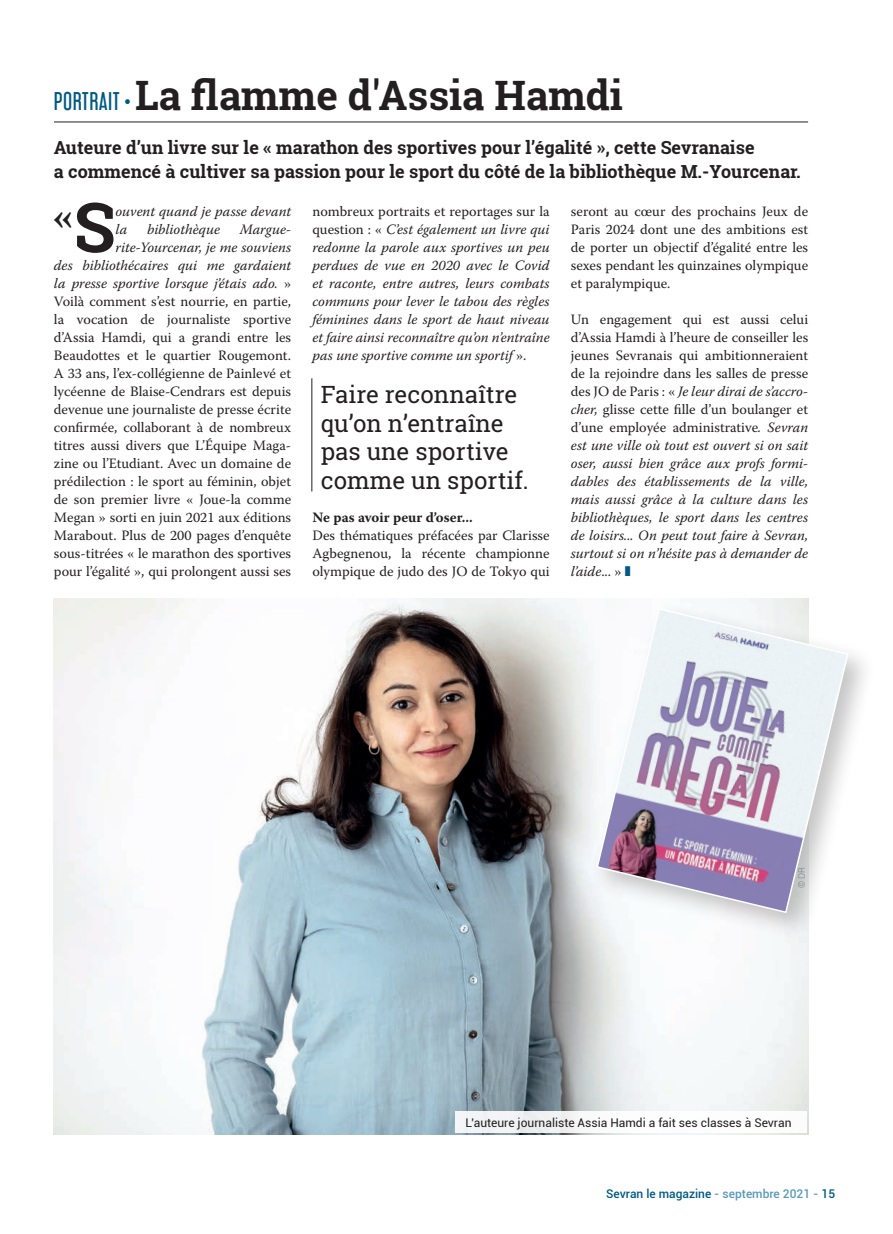
<style>
.page{position:relative;width:893px;height:1234px;background:#fff}
.page>*{position:absolute;margin:0;border:0;box-sizing:border-box;transform-origin:0 0}
.t1{font:700 40.5px "Roboto Slab";color:#231f20}
.t2{font:700 40.2px "Warnock Pro";color:#231f20}
.t3{font:24px/28.5px "Roboto Slab";color:#231f20}
.t4{font:700 18px "Roboto Slab";color:#231f20}
.t5{font:14.25px/18px "Warnock Pro";color:#231f20;text-align:justify}
.t6{font:italic 14.25px/18px "Warnock Pro";color:#231f20;text-align:justify}
.t7{font:700 14.25px "Warnock Pro";letter-spacing:.005em;color:#231f20}
.t8{font:12px "Roboto";color:#231f20}
.t9{font:500 12px "Roboto";color:#005983}
.t10{font:300 9px "Roboto";color:#7a7c7f}
.s1{font-family:"Libel Suit Rg";font-weight:400;font-size:22.5px;color:#005983}
.s2{font-family:"Libel Suit Rg";font-weight:400;font-size:21px;color:#005983}
.s3{font-family:"Roboto Slab";font-size:68.85px}
.s4{font-style:italic}
.s5{font-style:normal}
.s6{color:#5a99bb}
</style>
<div class="page">
<img style="left:54px;top:598px;width:754px;height:536px">
<hr style="left:54px;top:121px;width:754px;height:1px;background:#231f20">
<div style="left:455px;top:1111px;width:351px;height:21px;background:#fff"></div>
<hr style="left:311px;top:378px;width:1px;height:113px;background:#231f20">
<div style="left:590px;top:601px;width:286px;height:339px;background:#231f20;opacity:.26"></div>
<svg style="left:595px;top:607px;width:254px;height:306px"></svg>
<p class="t1" style="left:54px;top:67px;width:570px"><span class="s1">PORTRAIT</span> <span class="s2">•</span> La flamme d'Assia Hamdi</p>
<p class="t4" style="left:54px;top:135px;width:702px">Auteure d’un livre sur le « marathon des sportives pour l’égalité », cette Sevranaise</p>
<p class="t4" style="left:54px;top:159px;width:748px">a commencé à cultiver sa passion pour le sport du côté de la bibliothèque M.-Yourcenar.</p>
<p class="t2" style="left:52px;top:192px;width:65px">«<span class="s3">S</span></p>
<p class="t6" style="left:115px;top:202px;width:177px">ouvent quand je passe devant la</p>
<p class="t6" style="left:147px;top:220px;width:74px">bibliothèque</p>
<p class="t5" style="left:54px;top:220px;width:239px;text-align:right"><span class="s4">Margue-<br>rite-Yourcenar, je me souviens<br>des bibliothécaires qui me gardaient la presse sportive lorsque j’étais ado.</span> » Voilà comment s’est nourrie, en partie, la vocation de journaliste sportive d’Assia Hamdi, qui a grandi entre les Beaudottes et le quartier Rougemont.<br>A 33 ans, l’ex-collégienne de Painlevé et lycéenne de Blaise-Cendrars est depuis devenue une journaliste de presse écrite confirmée, collaborant à de nombreux titres aussi divers que L’Équipe Maga&shy;zine ou l’Etudiant. Avec un domaine de prédilection : le sport au féminin, objet de son premier livre « Joue-la comme Megan » sorti en juin 2021 aux éditions Marabout. Plus de 200 pages d’enquête sous-titrées « le marathon des sportives pour l’égalité », qui prolongent aussi ses</p>
<p class="t6" style="left:312px;top:202px;width:239px"><span class="s5">nombreux portraits et reportages sur la question : «</span> C’est également un livre qui redonne la parole aux sportives un peu perdues de vue en 2020 avec le Covid et raconte, entre autres, leurs combats communs pour lever le tabou des règles féminines dans le sport de haut niveau et faire ainsi reconnaître qu’on n’entraîne pas une sportive comme un sportif <span class="s5">».</span></p>
<p class="t3" style="left:321px;top:380px;width:210px">Faire reconnaître qu’on n’entraîne pas une sportive comme un sportif.</p>
<p class="t7" style="left:312px;top:509px;width:162px">Ne pas avoir peur d’oser...</p>
<p class="t5" style="left:312px;top:526px;width:239px">Des thématiques préfacées par Clarisse Agbegnenou, la récente championne olympique de judo des JO de Tokyo qui</p>
<p class="t5" style="left:571px;top:202px;width:239px">seront au cœur des prochains Jeux de Paris 2024 dont une des ambitions est de porter un objectif d’égalité entre les sexes pendant les quinzaines olympique et paralympique.</p>
<p class="t6" style="left:571px;top:310px;width:239px"><span class="s5">Un engagement qui est aussi celui d’Assia Hamdi à l’heure de conseiller les jeunes Sevranais qui ambitionneraient de la rejoindre dans les salles de presse des JO de Paris : «</span> Je leur dirai de s’accro&shy;cher, <span class="s5">glisse cette fille d’un boulanger et d’une employée administrative</span>. Sevran est une ville où tout est ouvert si on sait oser, aussi bien grâce aux profs formi&shy;dables des établissements de la ville, mais aussi grâce à la culture dans les bibliothèques, le sport dans les centres de loisirs... On peut tout faire à Sevran, surtout si on n’hésite pas à demander de l’aide<span class="s5">... »</span></p>
<p class="t10" style="left:795px;top:887px;width:22px;rotate:-90deg">© DR</p>
<p class="t8" style="left:466px;top:1113px;width:327px">L'auteure journaliste Assia Hamdi a fait ses classes à Sevran</p>
<p class="t9" style="left:606px;top:1184px;width:230px">Sevran le magazine <span class="s6">- septembre 2021 -</span> 15</p>
</div>
